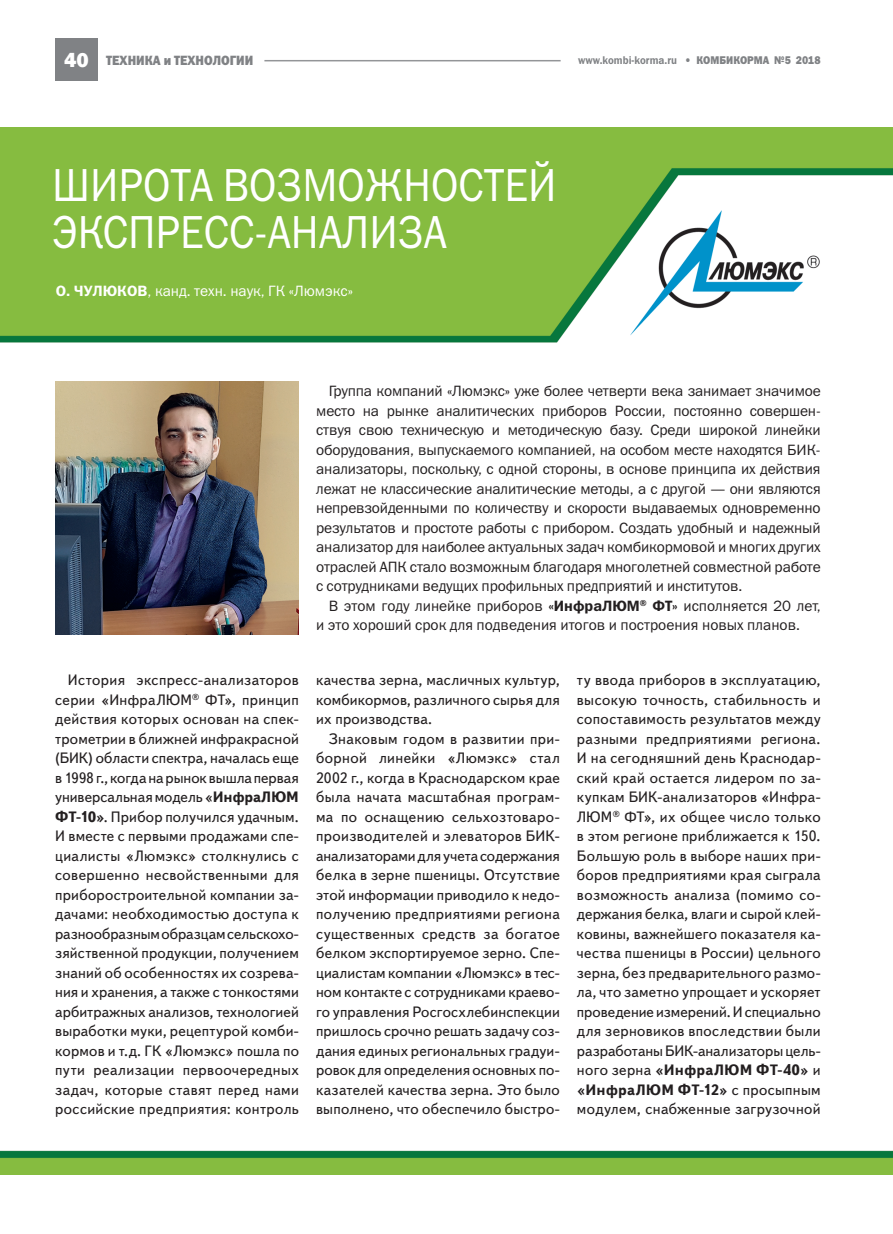
<style>
.page{position:relative;width:893px;height:1234px;background:#fff}
.page>*{position:absolute;margin:0;border:0;box-sizing:border-box;transform-origin:0 0}
.Zagolovok{font:46.5px "Franklin Gothic Book C";color:#fff;scale:.9 1}
.t1{font:800 21px "Franklin Gothic";color:#fff}
.Osnovnoy_text-10-13{font:15px/19.5px "Text Book C";letter-spacing:.025em;color:#231f20;text-align:justify}
.Vstavka_10-13{font:15px/19.5px "Franklin Gothic Book C";color:#231f20;text-align:justify}
.Autor{font:15px "Franklin Gothic Book C";color:#fff}
.Zagolovok-2{font:13.5px "Franklin Gothic Heavy C";color:#808285;scale:.9 1}
.Zagolovok-3{font:11.25px "Franklin Gothic Demi C";color:#808285;scale:.9 1}
.Zagolovok-4{font:11.25px "Franklin Gothic Heavy C";color:#808285;scale:.9 1}
.s1{font-family:"Franklin Gothic Heavy C"}
.s2{font-family:"Franklin Gothic Demi C"}
.s3{font-weight:700}
</style>
<div class="page">
<div style="left:55px;top:39px;width:43px;height:42px;background:#808285"></div>
<hr style="left:264px;top:60px;width:297px;height:1px;background:#939598">
<img style="left:0;top:1150px;width:893px;height:24px">
<img style="left:0;top:128px;width:893px;height:215px">
<img style="left:55px;top:381px;width:244px;height:253px">
<p class="t1" style="left:64px;top:46px;width:26px">40</p>
<p class="Zagolovok-2" style="left:106px;top:53px;width:165px">Техника и технологии</p>
<p class="Zagolovok-3" style="left:578px;top:54px;width:174px">www.kombi-korma.ru <span class="s1">• КОМБИКО</span></p>
<p class="Zagolovok-4" style="left:747px;top:54px;width:83px">РМА №5 2018</p>
<p class="Zagolovok" style="left:52px;top:159px;width:562px">ШИРОТА ВОЗМОЖНОСТЕЙ</p>
<p class="Zagolovok" style="left:52px;top:206px;width:440px">ЭКСПРЕСС-АНАЛИЗА</p>
<p class="Autor" style="left:56px;top:282px;width:299px"><span class="s2">О. ЧУЛЮКОВ</span>, канд. техн. наук, ГК «Люмэкс»</p>
<p class="Osnovnoy_text-10-13" style="left:55px;top:670px;width:245px;text-indent:13px">История экспресс-анализаторов серии «ИнфраЛЮМ<sup>®</sup> ФТ», принцип действия которых основан на спек&shy;трометрии в ближней инфракрасной (БИК) области спектра, началась еще в 1998 г., когда на рынок вышла первая универсальная модель «<span class="s3">ИнфраЛЮМ ФТ-10»</span>. Прибор получился удачным.<br>И вместе с первыми продажами спе&shy;циалисты «Люмэкс» столкнулись с совершенно несвойственными для приборостроительной компании за&shy;дачами: необходимостью доступа к разнообразным образцам сельскохо&shy;зяйственной продукции, получением знаний об особенностях их созрева&shy;ния и хранения, а также с тонкостями арбитражных анализов, технологией выработки муки, рецептурой комби&shy;кормов и т.д. ГК «Люмэкс» пошла по пути реализации первоочередных задач, которые ставят перед нами российские предприятия: контроль</p>
<p class="Vstavka_10-13" style="left:316px;top:381px;width:506px;text-indent:13px">Группа компаний «Люмэкс» уже более четверти века занимает значимое место на рынке аналитических приборов России, постоянно совершен&shy;ствуя свою техническую и методическую базу. Среди широкой линейки оборудования, выпускаемого компанией, на особом месте находятся БИК&shy;анализаторы, поскольку, с одной стороны, в основе принципа их действия лежат не классические аналитические методы, а с другой — они являются непревзойденными по количеству и скорости выдаваемых одновременно результатов и простоте работы с прибором. Создать удобный и надежный анализатор для наиболее актуальных задач комбикормовой и многих других отраслей АПК стало возможным благодаря многолетней совместной работе с сотрудниками ведущих профильных предприятий и институтов.</p>
<p class="Vstavka_10-13" style="left:329px;top:595px;width:493px">В этом году линейке приборов <span class="s2">«ИнфраЛЮМ</span><sup>®</sup> <span class="s2">ФТ»</span> исполняется 20 лет,</p>
<p class="Vstavka_10-13" style="left:316px;top:615px;width:485px">и это хороший срок для подведения итогов и построения новых планов.</p>
<p class="Osnovnoy_text-10-13" style="left:316px;top:670px;width:245px">качества зерна, масличных культур, комбикормов, различного сырья для их производства.</p>
<p class="Osnovnoy_text-10-13" style="left:316px;top:728px;width:245px;text-indent:13px">Знаковым годом в развитии при&shy;борной линейки «Люмэкс» стал 2002 г., когда в Краснодарском крае была начата масштабная програм&shy;ма по оснащению сельхозтоваро&shy;производителей и элеваторов БИК&shy;анализаторами для учета содержания белка в зерне пшеницы. Отсутствие этой информации приводило к недо&shy;получению предприятиями региона существенных средств за богатое белком экспортируемое зерно. Спе&shy;циалистам компании «Люмэкс» в тес&shy;ном контакте с сотрудниками краево&shy;го управления Росгосхлебинспекции пришлось срочно решать задачу соз&shy;дания единых региональных градуи&shy;ровок для определения основных по&shy;казателей качества зерна. Это было выполнено, что обеспечило быстро-</p>
<p class="Osnovnoy_text-10-13" style="left:577px;top:670px;width:245px">ту ввода приборов в эксплуатацию, высокую точность, стабильность и сопоставимость результатов между разными предприятиями региона.</p>
<p class="Osnovnoy_text-10-13" style="left:577px;top:748px;width:245px">И на сегодняшний день Краснодар&shy;ский край остается лидером по за&shy;купкам БИК-анализаторов «Инфра-ЛЮМ<sup>®</sup> ФТ», их общее число только в этом регионе приближается к 150.<br>Большую роль в выборе наших при&shy;боров предприятиями края сыграла возможность анализа (помимо со&shy;держания белка, влаги и сырой клей&shy;ковины, важнейшего показателя ка&shy;чества пшеницы в России) цельного зерна, без предварительного размо&shy;ла, что заметно упрощает и ускоряет проведение измерений. И специально для зерновиков впоследствии были разработаны БИК-анализаторы цель&shy;ного зерна <span class="s3">«ИнфраЛЮМ ФТ-40»</span> и <span class="s3">«ИнфраЛЮМ ФТ-12»</span> с просыпным модулем, снабженные загрузочной</p>
</div>
